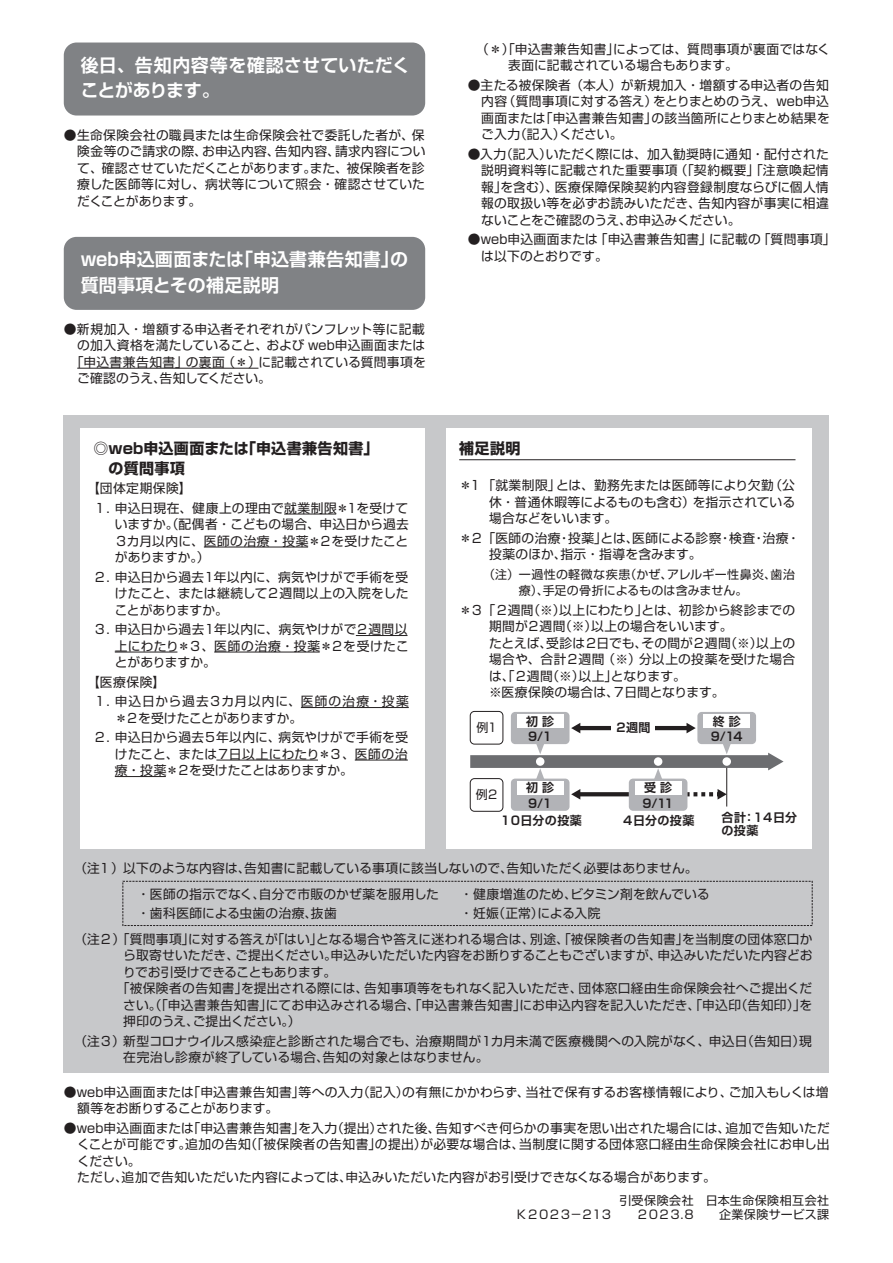
<style>
.page{position:relative;width:893px;height:1263px;background:#fff}
.page>*{position:absolute;margin:0;border:0;box-sizing:border-box;transform-origin:0 0}
.t1{font:700 18px/25.5px "Shin Go Pr 5 De";letter-spacing:.01em;color:#fff}
.t2{font:700 15px/19.5px "Shin Go Pr 5";letter-spacing:.02em;color:#231f20}
.t3{font:12.75px/16.5px "Shin Go Pr 5";letter-spacing:.015em;color:#231f20}
.t4{font:12.75px/19.5px "Shin Go Pr 5";letter-spacing:.035em;color:#231f20}
.t5{font:12.75px/19.5px "Shin Go Pr 5";letter-spacing:.06em;color:#231f20}
.t6{font:12.75px "Shin Go Pr 5";letter-spacing:-.01em;color:#231f20}
.t7{font:12.75px "Shin Go Pr 5";letter-spacing:-.005em;color:#231f20}
.t8{font:12px/14.4px "Shin Go Pr 5";letter-spacing:.02em;color:#231f20;text-align:right}
.t9{font:700 12px/15.3px "Shin Go Pr 5 De";letter-spacing:.025em;color:#231f20}
</style>
<div class="page">
<div style="left:64px;top:415px;width:765px;height:658px;background:#c7c8ca"></div>
<div style="left:81px;top:428px;width:344px;height:421px;background:#fff"></div>
<div style="left:446px;top:428px;width:366px;height:421px;background:#fff"></div>
<div style="left:64px;top:43px;width:361px;height:73px;background:#808285;border-radius:13px"></div>
<div style="left:64px;top:237px;width:361px;height:73px;background:#808285;border-radius:13px"></div>
<hr style="left:77px;top:368px;width:181px;height:1px;background:#231f20">
<hr style="left:284px;top:514px;width:52px;height:1px;background:#231f20">
<hr style="left:204px;top:547px;width:104px;height:1px;background:#231f20">
<hr style="left:356px;top:635px;width:52px;height:1px;background:#231f20">
<hr style="left:115px;top:652px;width:62px;height:1px;background:#231f20">
<hr style="left:214px;top:652px;width:106px;height:1px;background:#231f20">
<hr style="left:301px;top:707px;width:108px;height:1px;background:#231f20">
<hr style="left:216px;top:760px;width:102px;height:1px;background:#231f20">
<hr style="left:355px;top:760px;width:53px;height:1px;background:#231f20">
<hr style="left:115px;top:776px;width:51px;height:1px;background:#231f20">
<hr style="left:459px;top:459px;width:336px;height:1px;background:#231f20">
<div style="left:123px;top:881px;width:689px;height:45px;border:1px dashed #231f20"></div>
<hr style="left:726px;top:761px;width:1px;height:45px;background:#231f20">
<div style="left:470px;top:711px;width:33px;height:33px;border:1px solid #231f20;border-radius:4px"></div>
<div style="left:470px;top:778px;width:33px;height:34px;border:1px solid #231f20;border-radius:4px"></div>
<div style="left:470px;top:755px;width:301px;height:13px;background:#6c6d70"></div>
<svg style="left:768px;top:753px;width:15px;height:17px"></svg>
<div style="left:536px;top:757px;width:8px;height:9px;background:#fff;border-radius:50%"></div>
<div style="left:654px;top:757px;width:8px;height:9px;background:#fff;border-radius:50%"></div>
<div style="left:722px;top:757px;width:9px;height:9px;background:#fff;border-radius:50%"></div>
<div style="left:511px;top:712px;width:58px;height:32px;background:#b2b3b7;border-radius:4px"></div>
<svg style="left:536px;top:744px;width:9px;height:10px"></svg>
<div style="left:517px;top:714px;width:47px;height:14px;background:#fff"></div>
<div style="left:511px;top:779px;width:58px;height:32px;background:#b2b3b7;border-radius:4px"></div>
<svg style="left:535px;top:768px;width:10px;height:11px"></svg>
<div style="left:517px;top:781px;width:47px;height:14px;background:#fff"></div>
<div style="left:629px;top:779px;width:58px;height:32px;background:#b2b3b7;border-radius:4px"></div>
<svg style="left:653px;top:768px;width:10px;height:11px"></svg>
<div style="left:635px;top:781px;width:47px;height:14px;background:#fff"></div>
<div style="left:697px;top:712px;width:59px;height:32px;background:#b2b3b7;border-radius:4px"></div>
<svg style="left:722px;top:744px;width:9px;height:10px"></svg>
<div style="left:703px;top:714px;width:47px;height:14px;background:#fff"></div>
<hr style="left:579px;top:726px;width:109px;height:4px;background:#231f20">
<svg style="left:571px;top:723px;width:9px;height:10px"></svg>
<svg style="left:686px;top:723px;width:10px;height:10px"></svg>
<svg style="left:580px;top:792px;width:49px;height:4px"></svg>
<svg style="left:571px;top:789px;width:9px;height:10px"></svg>
<svg style="left:687px;top:789px;width:40px;height:10px"></svg>
<div style="left:611px;top:721px;width:44px;height:13px;background:#fff"></div>
<h1 class="t1" style="left:81px;top:51px;width:331px">後日、告知内容等を確認させていただくことがあります。</h1>
<p class="t3" style="left:77px;top:125px;width:350px;text-align:justify;text-indent:-14px">●生命保険会社の職員または生命保険会社で委託した者が、保険金等のご請求の際、お申込内容、告知内容、請求内容について、確認させていただくことがあります。また、被保険者を診療した医師等に対し、病状等について照会・確認させていただくことがあります。</p>
<p class="t3" style="left:508px;top:39px;width:323px;text-indent:-32px">（＊）「申込書兼告知書」によっては、質問事項が裏面ではなく表面に記載されている場合もあります。</p>
<p class="t3" style="left:481px;top:75px;width:350px;text-align:justify;text-indent:-14px">●主たる被保険者（本人）が新規加入・増額する申込者の告知内容（質問事項に対する答え）をとりまとめのうえ、web申込画面または「申込書兼告知書」の該当箇所にとりまとめ結果をご入力（記入）ください。</p>
<p class="t3" style="left:481px;top:144px;width:349px;text-align:justify;text-indent:-14px">●入力（記入）いただく際には、加入勧奨時に通知・配付された説明資料等に記載された重要事項（「契約概要」「注意喚起情報」を含む）、医療保障保険契約内容登録制度ならびに個人情報の取扱い等を必ずお読みいただき、告知内容が事実に相違ないことをご確認のうえ、お申込みください。</p>
<p class="t3" style="left:468px;top:230px;width:369px">●web申込画面または「申込書兼告知書」に記載の「質問事項」</p>
<h1 class="t1" style="left:81px;top:245px;width:329px">web申込画面または「申込書兼告知書」の</h1>
<p class="t7" style="left:481px;top:245px;width:128px">は以下のとおりです。</p>
<h1 class="t1" style="left:81px;top:270px;width:200px">質問事項とその補足説明</h1>
<p class="t3" style="left:64px;top:320px;width:363px">●新規加入・増額する申込者それぞれがパンフレット等に記載</p>
<p class="t3" style="left:77px;top:336px;width:349px">の加入資格を満たしていること、および web申込画面または</p>
<p class="t3" style="left:71px;top:353px;width:356px">「申込書兼告知書」の裏面（＊）に記載されている質問事項を</p>
<p class="t6" style="left:77px;top:368px;width:195px">ご確認のうえ、告知してください。</p>
<p class="t2" style="left:94px;top:438px;width:286px">◎web申込画面または「申込書兼告知書」　の質問事項</p>
<p class="t4" style="left:94px;top:477px;width:316px;text-indent:-6px">【団体定期保険】<br>１．申込日現在、健康上の理由で就業制限＊１を受けて</p>
<p class="t3" style="left:115px;top:515px;width:296px;text-align:justify">いますか。（配偶者・こどもの場合、申込日から過去３カ月以内に、医師の治療・投薬＊２を受けたことがありますか。）</p>
<p class="t3" style="left:115px;top:567px;width:295px;text-align:justify;text-indent:-21px">２．申込日から過去１年以内に、病気やけがで手術を受けたこと、または継続して２週間以上の入院をしたことがありますか。</p>
<p class="t3" style="left:115px;top:620px;width:295px;text-align:justify;text-indent:-21px">３．申込日から過去１年以内に、病気やけがで２週間以上にわたり＊３、医師の治療・投薬＊２を受けたことがありますか。</p>
<p class="t5" style="left:94px;top:671px;width:317px;text-indent:-6px">【医療保険】<br>１．申込日から過去３カ月以内に、医師の治療・投薬</p>
<p class="t3" style="left:94px;top:707px;width:316px;line-height:19.5px;text-indent:21px">＊２を受けたことがありますか。<br>２．申込日から過去５年以内に、病気やけがで手術を受</p>
<p class="t3" style="left:115px;top:744px;width:295px">けたこと、または７日以上にわたり＊３、医師の治療・投薬＊２を受けたことはありますか。</p>
<p class="t2" style="left:459px;top:438px;width:63px">補足説明</p>
<p class="t3" style="left:489px;top:476px;width:308px;text-align:justify;text-indent:-30px">＊１ 「就業制限」とは、勤務先または医師等により欠勤（公休・普通休暇等によるものも含む）を指示されている場合などをいいます。</p>
<p class="t3" style="left:489px;top:528px;width:312px;text-indent:-30px">＊２ 「医師の治療・投薬」とは、医師による診察・検査・治療・投薬のほか、指示・指導を含みます。</p>
<p class="t8" style="left:519px;top:565px;width:278px;line-height:16.5px;text-align:left;text-indent:-36px">（注）一過性の軽微な疾患（かぜ、アレルギー性鼻炎、歯治療）、手足の骨折によるものは含みません。</p>
<p class="t3" style="left:489px;top:600px;width:308px;text-indent:-30px">＊３ 「２週間（※）以上にわたり」とは、初診から終診までの期間が２週間（※）以上の場合をいいます。<br>たとえば、受診は２日でも、その間が２週間（※）以上の場合や、合計２週間（※）分以上の投薬を受けた場合は、「２週間（※）以上」となります。<br>※医療保険の場合は、７日間となります。</p>
<p class="t8" style="left:476px;top:719px;width:22px">例1</p>
<p class="t9" style="left:526px;top:712px;width:29px">初 診<br>9/1</p>
<p class="t9" style="left:616px;top:719px;width:35px">2週間</p>
<p class="t9" style="left:526px;top:779px;width:29px">初 診<br>9/1</p>
<p class="t9" style="left:644px;top:779px;width:29px">受 診</p>
<p class="t9" style="left:500px;top:811px;width:84px">１０日分の投薬</p>
<p class="t9" style="left:622px;top:811px;width:74px">４日分の投薬</p>
<p class="t8" style="left:476px;top:786px;width:23px">例2</p>
<p class="t9" style="left:643px;top:794px;width:33px">9/11</p>
<p class="t9" style="left:711px;top:712px;width:33px">終 診<br>9/14</p>
<p class="t9" style="left:722px;top:810px;width:77px;line-height:12.8px">合計：１４日分の投薬</p>
<p class="t3" style="left:137px;top:854px;width:562px;line-height:26px;text-indent:-63px">（注１）以下のような内容は、告知書に記載している事項に該当しないので、告知いただく必要はありません。・医師の指示でなく、自分で市販のかぜ薬を服用した</p>
<p class="t3" style="left:460px;top:884px;width:251px">・健康増進のため、ビタミン剤を飲んでいる</p>
<p class="t3" style="left:74px;top:899px;width:740px;line-height:25.3px;text-indent:386px">・妊娠（正常）による入院<br>（注２）「質問事項」に対する答えが「はい」となる場合や答えに迷われる場合は、別途、「被保険者の告知書」を当制度の団体窓口か</p>
<p class="t3" style="left:123px;top:946px;width:691px">ら取寄せいただき、ご提出ください。申込みいただいた内容をお断りすることもございますが、申込みいただいた内容どお</p>
<p class="t3" style="left:123px;top:962px;width:215px">りでお引受けできることもあります。</p>
<p class="t3" style="left:117px;top:979px;width:697px">「被保険者の告知書」を提出される際には、告知事項等をもれなく記入いただき、団体窓口経由生命保険会社へご提出くだ</p>
<p class="t3" style="left:123px;top:995px;width:690px">さい。（「申込書兼告知書」にてお申込みされる場合、「申込書兼告知書」にお申込内容を記入いただき、「申込印（告知印）」を</p>
<p class="t3" style="left:123px;top:1012px;width:179px">押印のうえ、ご提出ください。）</p>
<p class="t3" style="left:123px;top:1031px;width:690px;text-indent:-49px">（注３）新型コロナウイルス感染症と診断された場合でも、治療期間が１カ月未満で医療機関への入院がなく、申込日（告知日）現在完治し診療が終了している場合、告知の対象とはなりません。</p>
<p class="t3" style="left:77px;top:1083px;width:753px;text-indent:-14px">●web申込画面または「申込書兼告知書」等への入力（記入）の有無にかかわらず、当社で保有するお客様情報により、ご加入もしくは増額等をお断りすることがあります。</p>
<p class="t3" style="left:77px;top:1119px;width:754px;text-indent:-14px">●web申込画面または「申込書兼告知書」を入力（提出）された後、告知すべき何らかの事実を思い出された場合には、追加で告知いただくことが可能です。追加の告知（「被保険者の告知書」の提出）が必要な場合は、当制度に関する団体窓口経由生命保険会社にお申し出ください。<br>ただし、追加で告知いただいた内容によっては、申込みいただいた内容がお引受けできなくなる場合があります。</p>
<p class="t3" style="left:137px;top:904px;width:201px">・歯科医師による虫歯の治療、抜歯</p>
<p class="t8" style="left:492px;top:1192px;width:339px">引受保険会社　日本生命保険相互会社<br>　　Ｋ２０２３－２１３　　２０２３.８　　企業保険サービス課</p>
</div>
